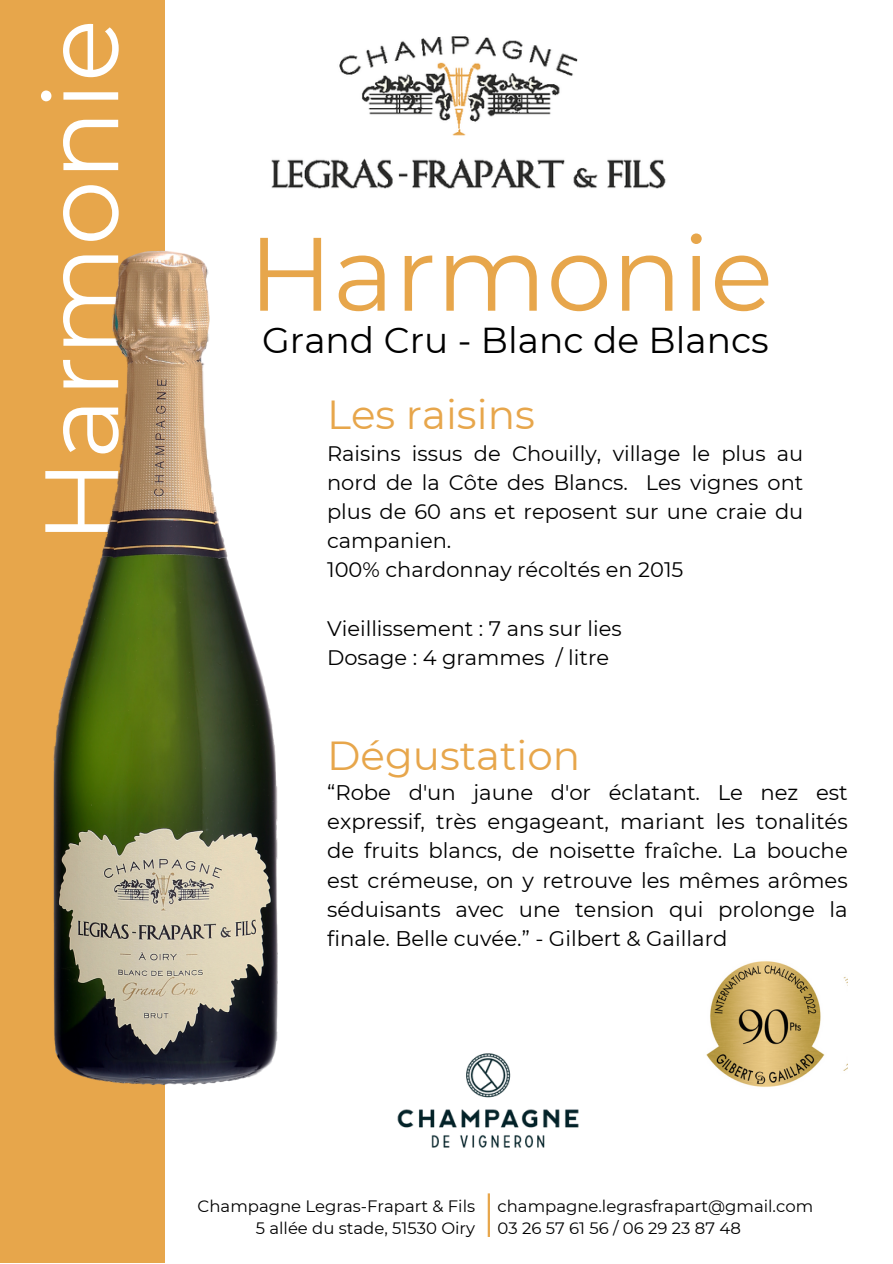
<style>
.page{position:relative;width:893px;height:1264px;background:#fff}
.page>*{position:absolute;margin:0;border:0;box-sizing:border-box;transform-origin:0 0}
.t1{font:103.95px "Montserrat";color:#fff}
.t2{font:103.95px "Montserrat";color:#e7a64b}
.t3{font:40.5px "Montserrat";color:#e7a64b}
.t4{font:36px "Montserrat";color:#000}
.t5{font:21.15px/29.2px "Montserrat";color:#000;text-align:justify}
.t6{font:21px/29.2px "Montserrat";color:#000;text-align:justify}
.t7{font:16.5px "Montserrat";color:#000}
</style>
<div class="page">
<div style="left:0;top:0;width:165px;height:1262px;background:#e7a64b"></div>
<img style="left:53px;top:250px;width:225px;height:835px">
<img style="left:706px;top:961px;width:141px;height:126px">
<img style="left:397px;top:1053px;width:182px;height:95px">
<img style="left:271px;top:36px;width:395px;height:153px">
<hr style="left:487px;top:1193px;width:3px;height:43px;background:#e7a64b">
<p class="t1" style="left:17px;top:544px;width:526px;rotate:-90deg">Harmonie</p>
<p class="t2" style="left:248px;top:210px;width:526px">Harmonie</p>
<p class="t4" style="left:262px;top:318px;width:508px">Grand Cru - Blanc de Blancs</p>
<p class="t3" style="left:327px;top:389px;width:209px">Les raisins</p>
<p class="t6" style="left:327px;top:438px;width:478px">Raisins issus de Chouilly, village le plus au nord de la Côte des Blancs. Les vignes ont plus de 60 ans et reposent sur une craie du campanien.</p>
<p class="t6" style="left:327px;top:555px;width:358px">100% chardonnay récoltés en 2015</p>
<p class="t6" style="left:327px;top:613px;width:296px">Vieillissement : 7 ans sur lies</p>
<p class="t6" style="left:327px;top:643px;width:283px">Dosage : 4 grammes / litre</p>
<p class="t3" style="left:327px;top:730px;width:255px">Dégustation</p>
<p class="t5" style="left:327px;top:777px;width:522px">“Robe d'un jaune d'or éclatant. Le nez est expressif, très engageant, mariant les tonalités de fruits blancs, de noisette fraîche. La bouche est crémeuse, on y retrouve les mêmes arômes séduisants avec une tension qui prolonge la finale. Belle cuvée.” - Gilbert &amp; Gaillard</p>
<p class="t7" style="left:198px;top:1195px;width:279px">Champagne Legras-Frapart &amp; Fils</p>
<p class="t7" style="left:256px;top:1218px;width:221px">5 allée du stade, 51530 Oiry</p>
<p class="t7" style="left:497px;top:1195px;width:317px">champagne.legrasfrapart@gmail.com</p>
<p class="t7" style="left:497px;top:1218px;width:245px">03 26 57 61 56 / 06 29 23 87 48</p>
</div>
